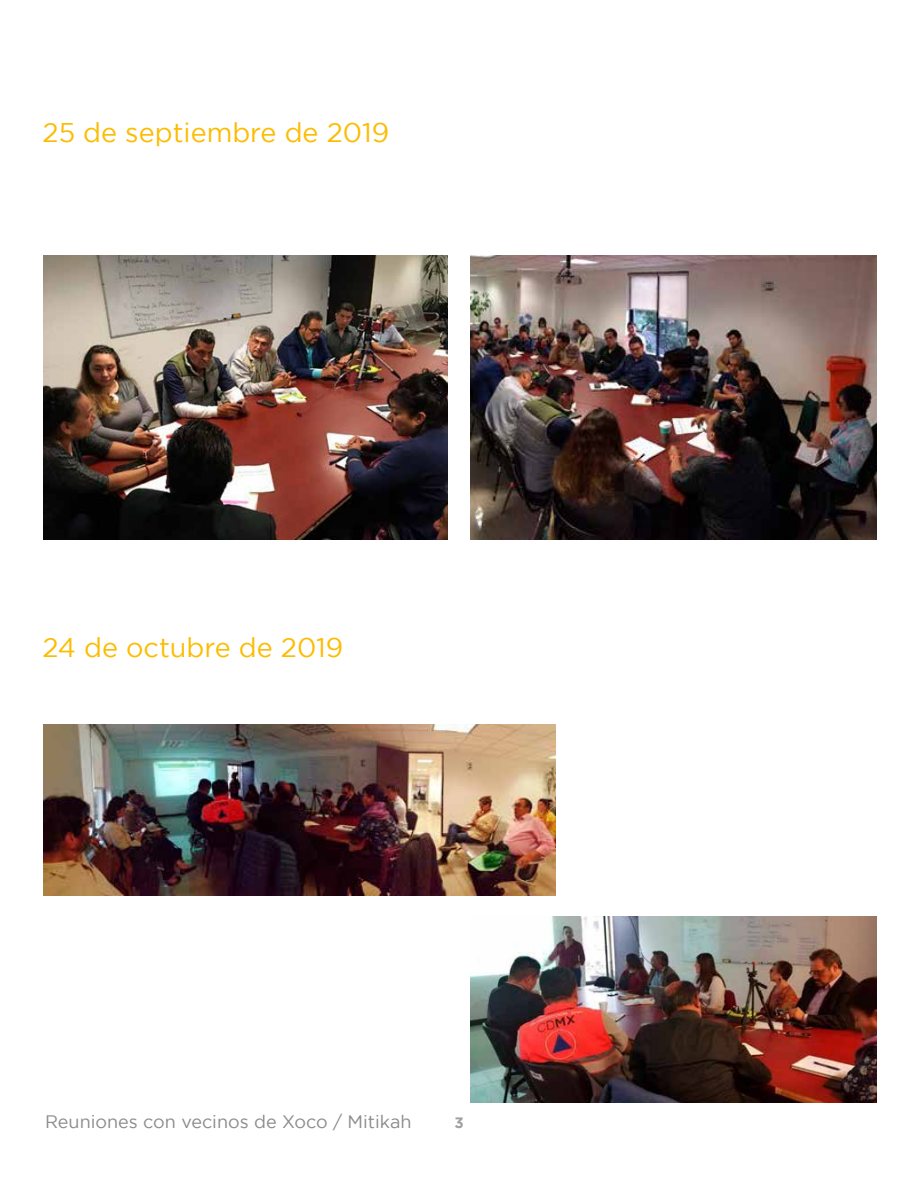
<style>
.page{position:relative;width:918px;height:1188px;background:#fff}
.page>*{position:absolute;margin:0;border:0;box-sizing:border-box;transform-origin:0 0}
.t1{font:27px "Gotham";color:#fcbc00}
.t2{font:18px "Gotham";color:#898c8a}
.t3{font:700 15px "Gotham";color:#9fa1a0}
</style>
<div class="page">
<img style="left:43px;top:256px;width:405px;height:283px">
<img style="left:43px;top:724px;width:512px;height:171px">
<img style="left:470px;top:256px;width:406px;height:283px">
<img style="left:470px;top:916px;width:406px;height:187px">
<p class="t1" style="left:43px;top:117px;width:348px">25 de septiembre de 2019</p>
<p class="t1" style="left:43px;top:633px;width:302px">24 de octubre de 2019</p>
<p class="t2" style="left:45px;top:1111px;width:368px">Reuniones con vecinos de Xoco / Mitikah</p>
<p class="t3" style="left:454px;top:1114px;width:11px">3</p>
</div>
